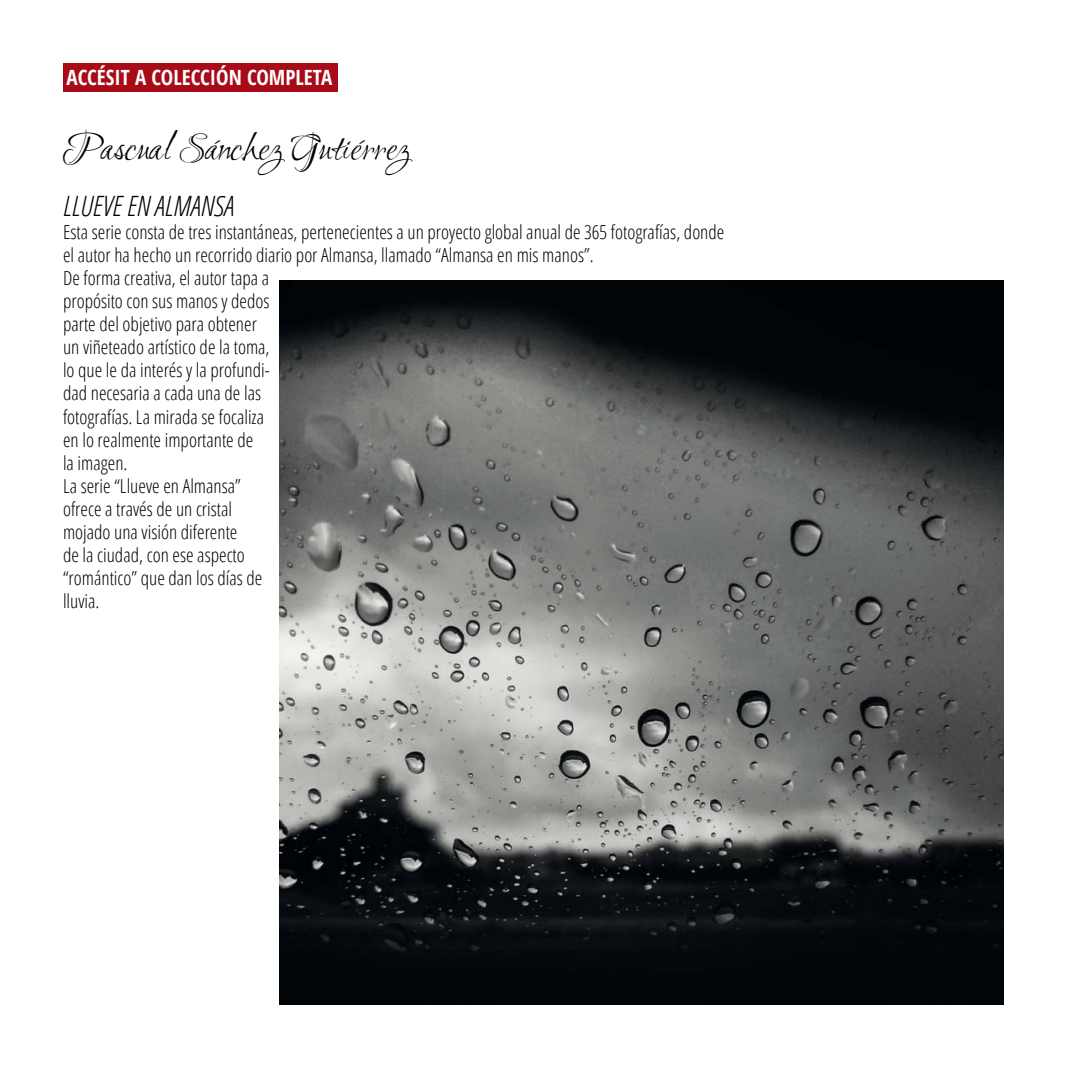
<style>
.page{position:relative;width:1067px;height:1067px;background:#fff}
.page>*{position:absolute;margin:0;border:0;box-sizing:border-box;transform-origin:0 0}
.t1{font:42px "Ruthie";color:#000}
.t2{font:italic 300 condensed 28px "Open Sans";color:#000}
.t3{font:700 condensed 21px "Open Sans";color:#fff}
.t4{font:300 condensed 19.25px/23.1px "Open Sans";color:#000}
</style>
<div class="page">
<div style="left:63px;top:63px;width:274px;height:29px;background:#a80b17"></div>
<img style="left:279px;top:280px;width:725px;height:724px">
<p class="t3" style="left:67px;top:63px;width:267px">ACCÉSIT A COLECCIÓN COMPLETA</p>
<h1 class="t1" style="left:63px;top:125px;width:348px">Pascual Sánchez Gutiérrez</h1>
<h2 class="t2" style="left:63px;top:186px;width:173px">LLUEVE EN ALMANSA</h2>
<p class="t4" style="left:63px;top:219px;width:663px">Esta serie consta de tres instantáneas, pertenecientes a un proyecto global anual de 365 fotografías, donde el autor ha hecho un recorrido diario por Almansa, llamado “Almansa en mis manos”.<br>De forma creativa, el autor tapa a<br>propósito con sus manos y dedos<br>parte del objetivo para obtener<br>un viñeteado artístico de la toma,<br>lo que le da interés y la profundi-<br>dad necesaria a cada una de las<br>fotografías. La mirada se focaliza<br>en lo realmente importante de<br>la imagen.<br>La serie “Llueve en Almansa”<br>ofrece a través de un cristal<br>mojado una visión diferente<br>de la ciudad, con ese aspecto<br>“romántico” que dan los días de<br>lluvia.</p>
</div>
